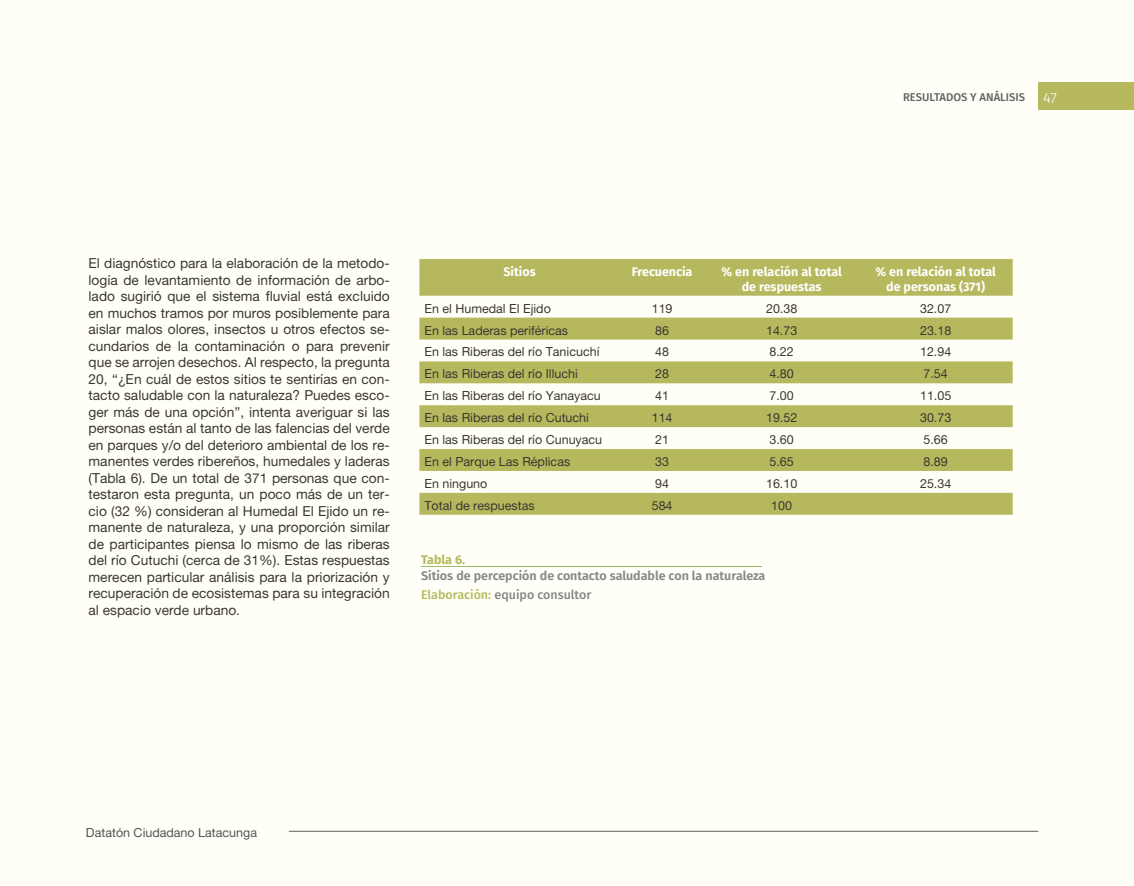
<style>
.page{position:relative;width:1134px;height:886px;background:#fff}
.page>*{position:absolute;margin:0;border:0;box-sizing:border-box;transform-origin:0 0}
.t1{font:13.75px/16.5px "Alte Haas Grotesk";color:#393630;text-align:justify}
.t2{font:12.5px "Alte Haas Grotesk";color:#393630}
.t3{font:700 12.5px/15px "Fira Sans";color:#fff;text-align:center}
.t4{font:600 12.5px "Fira Sans";color:#858686}
.t5{font:500 12.5px "Fira Sans";color:#858686}
.t6{font:12.5px "Alte Haas Grotesk";color:#525252}
.t7{font:700 12.5px "Fira Sans";color:#b5b85d}
.t8{font:500 11.25px "Fira Sans";color:#616161}
.s1{font-weight:300;font-size:15px;color:#fff}
.s2{color:#b5b85d}
</style>
<div class="page">
<div style="left:0;top:0;width:1134px;height:885px;background:#fffff8"></div>
<hr style="left:0;top:0;width:1px;height:885px;background:#ffffde">
<div style="left:1038px;top:82px;width:96px;height:27px;background:#b5b85d"></div>
<hr style="left:289px;top:831px;width:749px;height:1px;background:#616161">
<hr style="left:421px;top:566px;width:341px;height:1px;background:#98bb69">
<svg style="left:419px;top:259px;width:594px;height:212px;fill:#b5b85d"></svg>
<div style="left:419px;top:493px;width:594px;height:22px;background:#b5b85d"></div>
<p class="t8" style="left:903px;top:88px;width:156px">RESULTADOS Y ANÁLISIS <span class="s1">47</span></p>
<p class="t1" style="left:89px;top:255px;width:303px">El diagnóstico para la elaboración de la metodo&shy;logía de levantamiento de información de arbo&shy;lado sugirió que el sistema fluvial está excluido en muchos tramos por muros posiblemente para aislar malos olores, insectos u otros efectos se&shy;cundarios de la contaminación o para prevenir que se arrojen desechos. Al respecto, la pregunta 20, “¿En cuál de estos sitios te sentirías en con&shy;tacto saludable con la naturaleza? Puedes esco&shy;ger más de una opción”, intenta averiguar si las personas están al tanto de las falencias del verde en parques y/o del deterioro ambiental de los re&shy;manentes verdes ribereños, humedales y laderas (Tabla 6). De un total de 371 personas que con&shy;testaron esta pregunta, un poco más de un ter&shy;cio (32 %) consideran al Humedal El Ejido un re&shy;manente de naturaleza, y una proporción similar de participantes piensa lo mismo de las riberas del río Cutuchi (cerca de 31%). Estas respuestas merecen particular análisis para la priorización y recuperación de ecosistemas para su integración al espacio verde urbano.</p>
<p class="t3" style="left:503px;top:263px;width:34px">Sitios</p>
<p class="t3" style="left:632px;top:263px;width:62px">Frecuencia</p>
<p class="t3" style="left:721px;top:263px;width:122px">% en relación al total de respuestas</p>
<p class="t3" style="left:875px;top:263px;width:122px">% en relación al total de personas (371)</p>
<p class="t2" style="left:424px;top:301px;width:128px">En el Humedal El Ejido</p>
<p class="t2" style="left:652px;top:301px;width:22px">119</p>
<p class="t2" style="left:766px;top:301px;width:33px">20.38</p>
<p class="t2" style="left:920px;top:301px;width:33px">32.07</p>
<p class="t2" style="left:424px;top:323px;width:145px">En las Laderas periféricas</p>
<p class="t2" style="left:655px;top:323px;width:15px">86</p>
<p class="t2" style="left:766px;top:323px;width:33px">14.73</p>
<p class="t2" style="left:920px;top:323px;width:33px">23.18</p>
<p class="t2" style="left:424px;top:344px;width:177px">En las Riberas del río Tanicuchí</p>
<p class="t2" style="left:655px;top:344px;width:15px">48</p>
<p class="t2" style="left:769px;top:344px;width:26px">8.22</p>
<p class="t2" style="left:920px;top:344px;width:33px">12.94</p>
<p class="t2" style="left:424px;top:366px;width:155px">En las Riberas del río Illuchi</p>
<p class="t2" style="left:655px;top:366px;width:15px">28</p>
<p class="t2" style="left:769px;top:366px;width:26px">4.80</p>
<p class="t2" style="left:923px;top:366px;width:26px">7.54</p>
<p class="t2" style="left:424px;top:388px;width:178px">En las Riberas del río Yanayacu</p>
<p class="t2" style="left:655px;top:388px;width:15px">41</p>
<p class="t2" style="left:769px;top:388px;width:26px">7.00</p>
<p class="t2" style="left:920px;top:388px;width:33px">11.05</p>
<p class="t2" style="left:424px;top:410px;width:166px">En las Riberas del río Cutuchi</p>
<p class="t2" style="left:652px;top:410px;width:22px">114</p>
<p class="t2" style="left:766px;top:410px;width:33px">19.52</p>
<p class="t2" style="left:920px;top:410px;width:33px">30.73</p>
<p class="t2" style="left:424px;top:432px;width:179px">En las Riberas del río Cunuyacu</p>
<p class="t2" style="left:655px;top:432px;width:15px">21</p>
<p class="t2" style="left:769px;top:432px;width:26px">3.60</p>
<p class="t2" style="left:923px;top:432px;width:26px">5.66</p>
<p class="t2" style="left:424px;top:454px;width:147px">En el Parque Las Réplicas</p>
<p class="t2" style="left:655px;top:454px;width:15px">33</p>
<p class="t2" style="left:769px;top:454px;width:26px">5.65</p>
<p class="t2" style="left:923px;top:454px;width:26px">8.89</p>
<p class="t2" style="left:424px;top:476px;width:64px">En ninguno</p>
<p class="t2" style="left:655px;top:476px;width:15px">94</p>
<p class="t2" style="left:766px;top:476px;width:33px">16.10</p>
<p class="t2" style="left:920px;top:476px;width:33px">25.34</p>
<p class="t2" style="left:424px;top:498px;width:112px">Total de respuestas</p>
<p class="t2" style="left:652px;top:498px;width:22px">584</p>
<p class="t2" style="left:771px;top:498px;width:22px">100</p>
<p class="t7" style="left:421px;top:549px;width:45px">Tabla 6.</p>
<p class="t4" style="left:421px;top:566px;width:346px">Sitios de percepción de contacto saludable con la naturaleza</p>
<p class="t5" style="left:421px;top:584px;width:172px"><span class="s2">Elaboración:</span> equipo consultor</p>
<p class="t6" style="left:86px;top:825px;width:173px">Datatón Ciudadano Latacunga</p>
</div>
